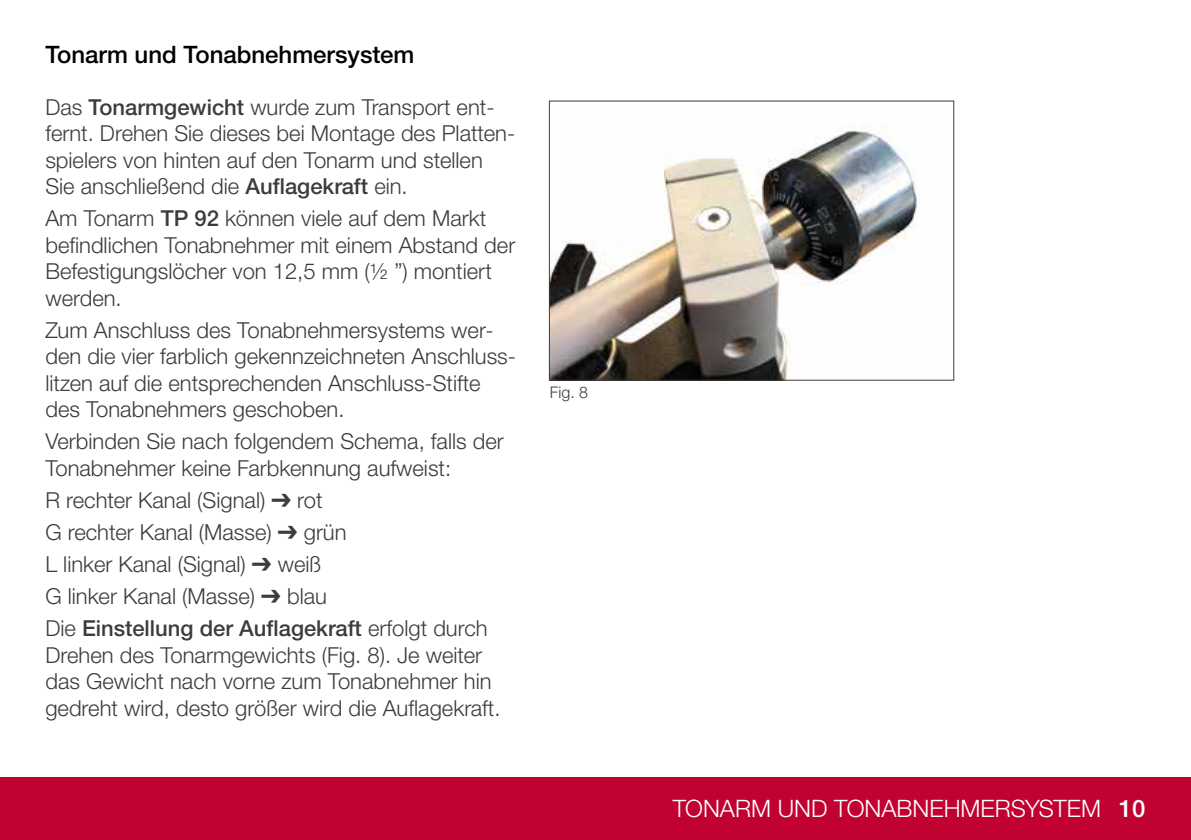
<style>
.page{position:relative;width:1191px;height:840px;background:#fff}
.page>*{position:absolute;margin:0;border:0;box-sizing:border-box;transform-origin:0 0}
.t1{font:300 24px "Helvetica Neue LTW1 G";color:#fff}
.t2{font:500 24px "Helvetica Neue LTW1 G";color:#000}
.t3{font:300 22px/26.4px "Helvetica Neue LTW1 G";color:#3c3c3b}
.t4{font:300 16px "Helvetica Neue LTW1 G";color:#3c3c3b}
.s1{font-weight:500}
.s2{font-family:"Arial Unicode MS";font-weight:400}
</style>
<div class="page">
<div style="left:0;top:777px;width:1191px;height:62px;background:#c10230"></div>
<img style="left:551px;top:126px;width:367px;height:252px">
<div style="left:549px;top:100px;width:405px;height:280px;border:1px solid #3c3c3b"></div>
<p class="t2" style="left:45px;top:40px;width:370px">Tonarm und Tonabnehmersystem</p>
<p class="t3" style="left:45px;top:94px;width:471px">Das <span class="s1">Tonarmgewicht</span> wurde zum Transport ent&shy;fernt. Drehen Sie dieses bei Montage des Platten&shy;spielers von hinten auf den Tonarm und stellen Sie anschließend die <span class="s1">Auflagekraft</span> ein.</p>
<p class="t3" style="left:45px;top:205px;width:471px">Am Tonarm <span class="s1">TP 92</span> können viele auf dem Markt befindlichen Tonabnehmer mit einem Abstand der Befestigungslöcher von 12,5 mm (½ ”) montiert werden.</p>
<p class="t3" style="left:45px;top:316px;width:472px">Zum Anschluss des Tonabnehmersystems wer&shy;den die vier farblich gekennzeichneten Anschluss&shy;litzen auf die entsprechenden Anschluss-Stifte des Tonabnehmers geschoben.</p>
<p class="t3" style="left:45px;top:428px;width:460px">Verbinden Sie nach folgendem Schema, falls der<br>Tonabnehmer keine Farbkennung aufweist:</p>
<p class="t3" style="left:45px;top:483px;width:444px;line-height:32px">R rechter Kanal (Signal) <span class="s2">➔</span> rot<br>G rechter Kanal (Masse) <span class="s2">➔</span> grün<br>L linker Kanal (Signal) <span class="s2">➔</span> weiß<br>G linker Kanal (Masse) <span class="s2">➔</span> blau<br>Die <span class="s1">Einstellung der Auflagekraft</span> erfolgt durch</p>
<p class="t3" style="left:45px;top:641px;width:456px">Drehen des Tonarmgewichts (Fig. 8). Je weiter das Gewicht nach vorne zum Tonabnehmer hin gedreht wird, desto größer wird die Auflagekraft.</p>
<p class="t4" style="left:550px;top:383px;width:40px">Fig. 8</p>
<p class="t1" style="left:673px;top:793px;width:474px">TONARM UND TONABNEHMERSYSTEM <span class="s1">10</span></p>
</div>
